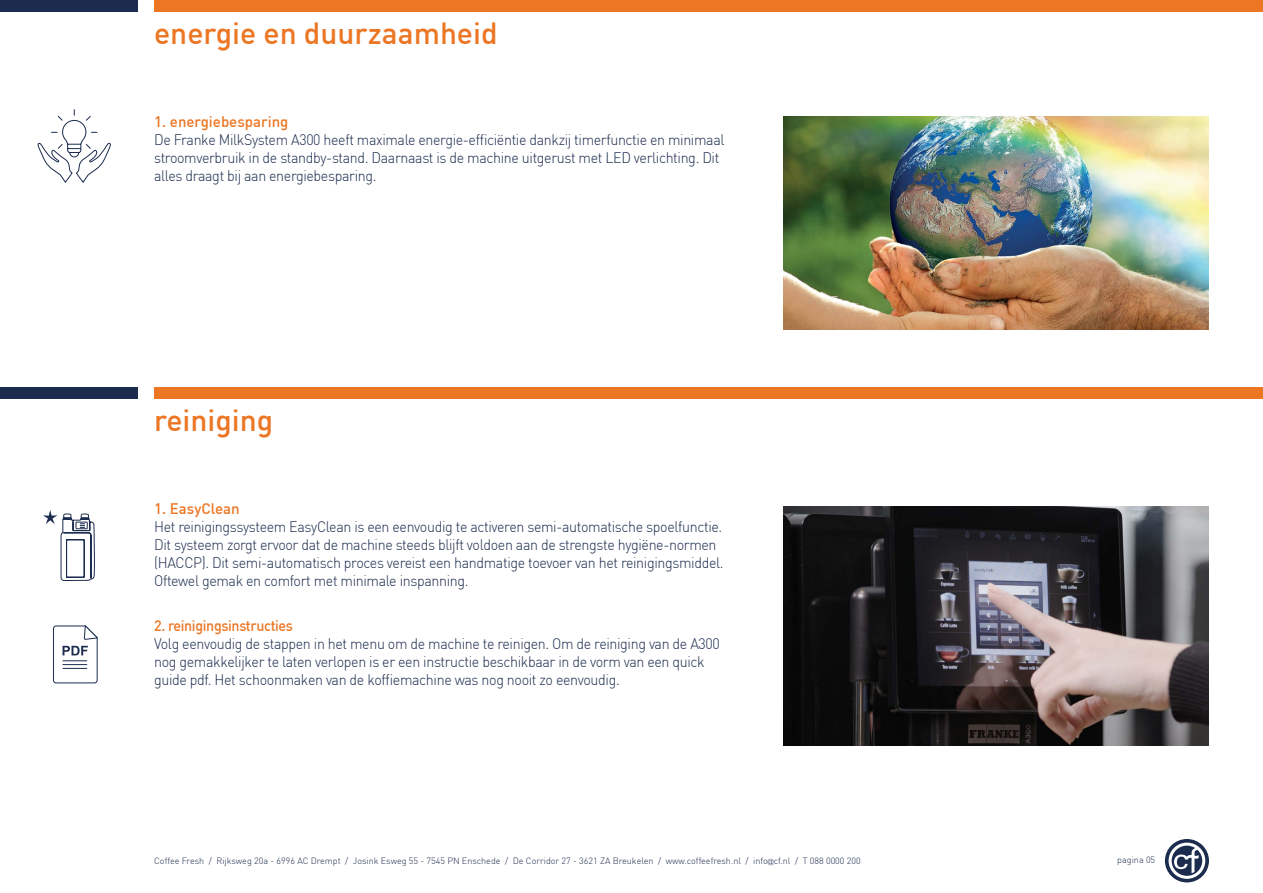
<style>
.page{position:relative;width:1263px;height:893px;background:#fff}
.page>*{position:absolute;margin:0;border:0;box-sizing:border-box;transform-origin:0 0}
.t1{font:500 30px "DIN Pro";color:#ec7624}
.t2{font:300 15px/18px "DIN Pro";letter-spacing:-.025em;color:#1b2c4e;scale:.95 1}
.t3{font:500 15px "DIN Pro";color:#ec7624}
.t4{font:500 15px "DIN Pro";letter-spacing:-.025em;color:#ec7624;scale:.95 1}
.t5{font:300 9px "DIN Pro";color:#1b2c4e}
.s1{font-family:"Gill Sans";font-size:7.5px}
</style>
<div class="page">
<svg style="left:1165px;top:839px;width:44px;height:43px"></svg>
<img style="left:783px;top:507px;width:426px;height:239px">
<div style="left:0;top:0;width:138px;height:11px;background:#1b2c4e"></div>
<div style="left:0;top:387px;width:138px;height:11px;background:#1b2c4e"></div>
<div style="left:154px;top:0;width:1109px;height:11px;background:#ec7624"></div>
<div style="left:154px;top:387px;width:1109px;height:11px;background:#ec7624"></div>
<img style="left:783px;top:117px;width:426px;height:212px">
<svg style="left:38px;top:109px;width:73px;height:74px"></svg>
<svg style="left:53px;top:625px;width:45px;height:59px"></svg>
<svg style="left:43px;top:510px;width:52px;height:71px"></svg>
<h1 class="t1" style="left:154px;top:14px;width:345px">energie en duurzaamheid</h1>
<p class="t3" style="left:154px;top:112px;width:136px">1. energiebesparing</p>
<p class="t2" style="left:154px;top:131px;width:602px">De Franke MilkSystem A300 heeft maximale energie-efficiëntie dankzij timerfunctie en minimaal stroomverbruik in de standby-stand. Daarnaast is de machine uitgerust met LED verlichting. Dit alles draagt bij aan energiebesparing.</p>
<h1 class="t1" style="left:154px;top:401px;width:121px">reiniging</h1>
<p class="t3" style="left:154px;top:499px;width:87px">1. EasyClean</p>
<p class="t2" style="left:154px;top:517px;width:601px">Het reinigingssysteem EasyClean is een eenvoudig te activeren semi-automatische spoelfunctie.<br>Dit systeem zorgt ervoor dat de machine steeds blijft voldoen aan de strengste hygiëne-normen (HACCP). Dit semi-automatisch proces vereist een handmatige toevoer van het reinigingsmiddel.<br>Oftewel gemak en comfort met minimale inspanning.</p>
<p class="t4" style="left:154px;top:615px;width:148px">2. reinigingsinstructies</p>
<p class="t2" style="left:154px;top:634px;width:597px">Volg eenvoudig de stappen in het menu om de machine te reinigen. Om de reiniging van de A300 nog gemakkelijker te laten verlopen is er een instructie beschikbaar in de vorm van een quick guide pdf. Het schoonmaken van de koffiemachine was nog nooit zo eenvoudig.</p>
<p class="t5" style="left:154px;top:856px;width:708px">Coffee Fresh / Rijksweg 20a - 6996 AC Drempt / Josink Esweg 55 - 7545 PN Enschede / De Corridor 27 - 3621 ZA Breukelen / www.coffeefresh.nl / info<span class="s1">@</span>cf.nl / T 088 0000 200</p>
<p class="t5" style="left:1117px;top:854px;width:39px">pagina 05</p>
</div>
